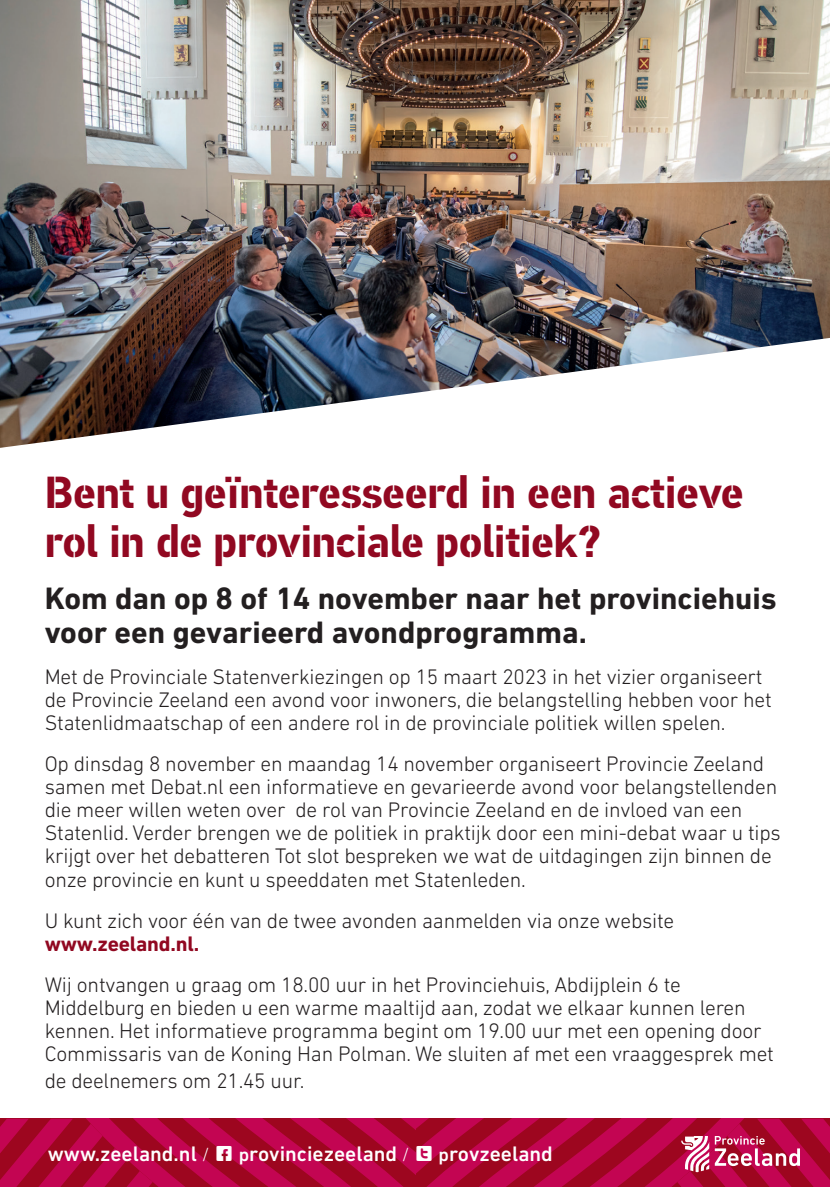
<style>
.page{position:relative;width:830px;height:1187px;background:#fff}
.page>*{position:absolute;margin:0;border:0;box-sizing:border-box;transform-origin:0 0}
.t1{font:700 45px/48.6px "PF Din Stencil";letter-spacing:-.01em;color:#910821}
.t2{font:700 31.5px/34px "DIN Next LT Pro";color:#231f20}
.t3{font:300 21.38px/23.2px "DIN Next LT Pro";letter-spacing:-.01em;color:#231f20}
.t4{font:500 21.38px "DIN Next LT Pro";color:#fff}
.t5{font:700 21.38px "DIN Next LT Pro";letter-spacing:-.01em;color:#910821}
.s1{font-weight:300;font-size:19.12px}
.s2{font-family:"Modern Pictograms";font-weight:400;font-size:24.75px}
.s3{font-size:19.12px}
</style>
<div class="page">
<img style="left:0;top:0;width:829px;height:448px">
<svg style="left:0;top:1118px;width:829px;height:68px;background:#b20b3d"></svg>
<h1 class="t1" style="left:45px;top:469px;width:700px">Bent u geïnteresseerd in een actieve rol in de provinciale politiek?</h1>
<h2 class="t2" style="left:45px;top:581px;width:733px">Kom dan op 8 of 14 november naar het provinciehuis voor een gevarieerd avondprogramma.</h2>
<p class="t3" style="left:45px;top:664px;width:728px">Met de Provinciale Statenverkiezingen op 15 maart 2023 in het vizier organiseert de Provincie Zeeland een avond voor inwoners, die belangstelling hebben voor het<br>Statenlidmaatschap of een andere rol in de provinciale politiek willen spelen.</p>
<p class="t3" style="left:45px;top:752px;width:737px">Op dinsdag 8 november en maandag 14 november organiseert Provincie Zeeland samen met Debat.nl een informatieve en gevarieerde avond voor belangstellenden die meer willen weten over de rol van Provincie Zeeland en de invloed van een Statenlid. Verder brengen we de politiek in praktijk door een mini-debat waar u tips krijgt over het debatteren Tot slot bespreken we wat de uitdagingen zijn binnen de onze provincie en kunt u speeddaten met Statenleden.</p>
<p class="t3" style="left:45px;top:908px;width:630px">U kunt zich voor één van de twee avonden aanmelden via onze website</p>
<p class="t5" style="left:45px;top:930px;width:156px">www.zeeland.nl.</p>
<p class="t3" style="left:45px;top:972px;width:730px">Wij ontvangen u graag om 18.00 uur in het Provinciehuis, Abdijplein 6 te Middelburg en bieden u een warme maaltijd aan, zodat we elkaar kunnen leren kennen. Het informatieve programma begint om 19.00 uur met een opening door Commissaris van de Koning Han Polman. We sluiten af met een vraaggesprek met</p>
<p class="t3" style="left:45px;top:1068px;width:261px">de deelnemers om 21.45 uur.</p>
<p class="t4" style="left:48px;top:1141px;width:506px">www.zeeland.nl <span class="s1">/</span> <span class="s2">G</span> <span class="s3">p</span>rovinciezeeland <span class="s1">/</span> <span class="s2">U</span> <span class="s3">p</span>rovzeeland</p>
</div>
